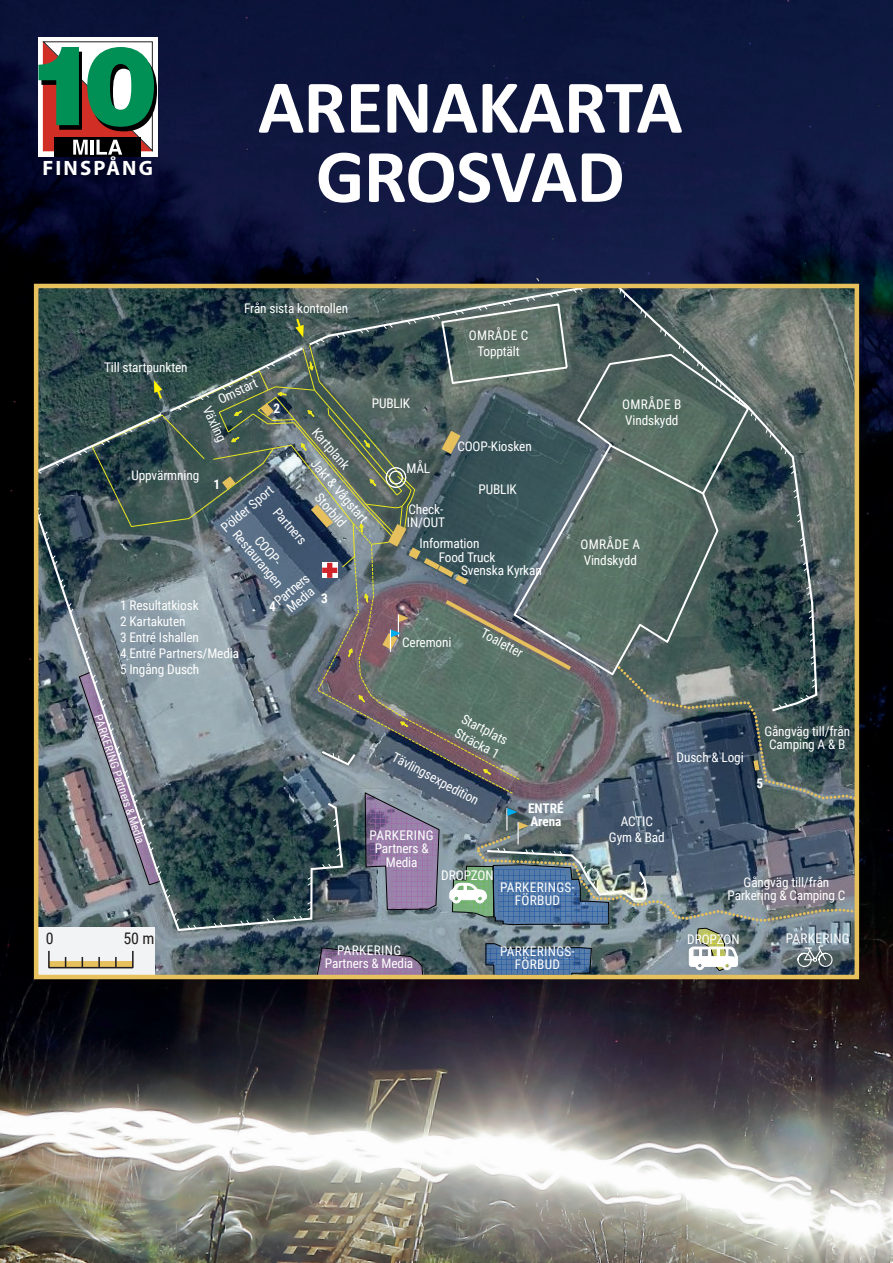
<style>
.page{position:relative;width:893px;height:1263px;background:#fff}
.page>*{position:absolute;margin:0;border:0;box-sizing:border-box;transform-origin:0 0}
.t1{font:700 76.5px/69.3px "Calibri";letter-spacing:-.01em;color:#fff;text-align:center}
.t2{font:700 20.85px "Myriad Pro";letter-spacing:.1em;color:#fff}
.t3{font:15.9px "Roboto Condensed";color:#231f20}
.t4{font:13.35px/15.9px "Roboto Condensed";letter-spacing:-.01em;color:#fff;text-align:center}
.t5{font:13.35px/13.4px "Roboto Condensed";letter-spacing:.025em;color:#fff;text-align:center}
.t6{font:700 13.35px/13.4px "Roboto Condensed";letter-spacing:-.01em;color:#fff}
.t7{font:11.55px "Roboto Condensed";color:#fff}
</style>
<div class="page">
<img style="left:0;top:0;width:893px;height:1263px">
<div style="left:38px;top:37px;width:119px;height:119px;background:#fff"></div>
<div style="left:54px;top:137px;width:87px;height:19px;background:#000"></div>
<svg style="left:38px;top:41px;width:119px;height:114px"></svg>
<img style="left:39px;top:289px;width:815px;height:685px">
<div style="left:34px;top:284px;width:825px;height:695px;border:4px solid #e6c15d"></div>
<h2 class="t2" style="left:43px;top:154px;width:112px">FINSPÅNG</h2>
<p class="t4" style="left:104px;top:358px;width:85px">Till startpunkten</p>
<h1 class="t1" style="left:258px;top:71px;width:426px">ARENAKARTA<br>GROSVAD</h1>
<p class="t4" style="left:244px;top:300px;width:106px">Från sista kontrollen</p>
<p class="t4" style="left:469px;top:327px;width:61px">OMRÅDE C<br>Topptält</p>
<p class="t4" style="left:215px;top:392px;width:43px;rotate:-25deg">Omstart</p>
<p class="t4" style="left:214px;top:403px;width:39px;rotate:65deg">Växling</p>
<p class="t4" style="left:372px;top:395px;width:40px">PUBLIK</p>
<p class="t6" style="left:273px;top:401px;width:8px">2</p>
<p class="t4" style="left:321px;top:424px;width:51px;rotate:49deg">Kartplank</p>
<p class="t4" style="left:457px;top:438px;width:76px">COOP-Kiosken</p>
<p class="t4" style="left:478px;top:481px;width:40px">PUBLIK</p>
<p class="t4" style="left:320px;top:456px;width:81px;rotate:49deg">Jakt &amp; Vågstart</p>
<p class="t4" style="left:406px;top:460px;width:25px">MÅL</p>
<p class="t4" style="left:131px;top:467px;width:69px">Uppvärmning</p>
<p class="t6" style="left:213px;top:477px;width:8px">1</p>
<p class="t4" style="left:217px;top:523px;width:65px;rotate:-40deg">Pölder Sport</p>
<p class="t4" style="left:242px;top:527px;width:72px;rotate:50deg">Restaurangen</p>
<p class="t4" style="left:324px;top:490px;width:41px;rotate:49deg">Storbild</p>
<p class="t4" style="left:407px;top:502px;width:40px;line-height:13.4px;text-align:left">Check-<br>IN/OUT</p>
<p class="t4" style="left:282px;top:504px;width:45px;rotate:49deg">Partners</p>
<p class="t4" style="left:264px;top:532px;width:38px;rotate:50deg">COOP-</p>
<p class="t4" style="left:420px;top:535px;width:61px">Information</p>
<p class="t4" style="left:461px;top:551px;width:82px;line-height:12.6px;text-align:left;text-indent:-23px">Food Truck<br>Svenska Kyrkan</p>
<p class="t4" style="left:272px;top:597px;width:42px;line-height:13.4px;rotate:-40deg">Partners<br>Media</p>
<p class="t6" style="left:321px;top:591px;width:8px">3</p>
<p class="t4" style="left:120px;top:597px;width:121px;text-align:left">1 Resultatkiosk<br>2 Kartakuten<br>3 Entré Ishallen<br>4 Entré Partners/Media<br>5 Ingång Dusch</p>
<p class="t6" style="left:269px;top:599px;width:8px">4</p>
<p class="t4" style="left:486px;top:625px;width:47px;rotate:28deg">Toaletter</p>
<p class="t4" style="left:402px;top:633px;width:51px">Ceremoni</p>
<p class="t7" style="left:105px;top:712px;width:137px;rotate:71deg">PARKERING Partners &amp; Media</p>
<p class="t4" style="left:466px;top:710px;width:52px;text-align:left;rotate:28deg">Startplats<br>Sträcka 1</p>
<p class="t4" style="left:397px;top:748px;width:98px;rotate:28deg">Tävlingsexpedition</p>
<p class="t4" style="left:370px;top:828px;width:66px;line-height:13.4px">PARKERING<br>Partners &amp;<br>Media</p>
<p class="t6" style="left:528px;top:801px;width:37px">ENTRÉ<br>Arena</p>
<p class="t4" style="left:622px;top:395px;width:61px;text-align:left">OMRÅDE B<br>Vindskydd</p>
<p class="t4" style="left:580px;top:536px;width:61px;text-align:left">OMRÅDE A<br>Vindskydd</p>
<p class="t4" style="left:677px;top:749px;width:69px">Dusch &amp; Logi</p>
<p class="t4" style="left:609px;top:812px;width:57px">ACTIC<br>Gym &amp; Bad</p>
<p class="t4" style="left:764px;top:724px;width:87px;line-height:13.4px">Gångväg till/från<br>Camping A &amp; B</p>
<p class="t6" style="left:756px;top:776px;width:8px">5</p>
<p class="t3" style="left:46px;top:927px;width:9px">0</p>
<p class="t3" style="left:124px;top:927px;width:32px">50 m</p>
<p class="t4" style="left:325px;top:943px;width:90px;line-height:13.4px">PARKERING<br>Partners &amp; Media</p>
<p class="t4" style="left:441px;top:867px;width:54px">DROPZON</p>
<p class="t5" style="left:500px;top:880px;width:76px">PARKERINGS-<br>FÖRBUD</p>
<p class="t5" style="left:500px;top:944px;width:76px">PARKERINGS-<br>FÖRBUD</p>
<p class="t4" style="left:728px;top:875px;width:119px;line-height:13.4px">Gångväg till/från<br>Parkering &amp; Camping C</p>
<p class="t4" style="left:687px;top:930px;width:54px">DROPZON</p>
<p class="t5" style="left:786px;top:931px;width:66px">PARKERING</p>
</div>
